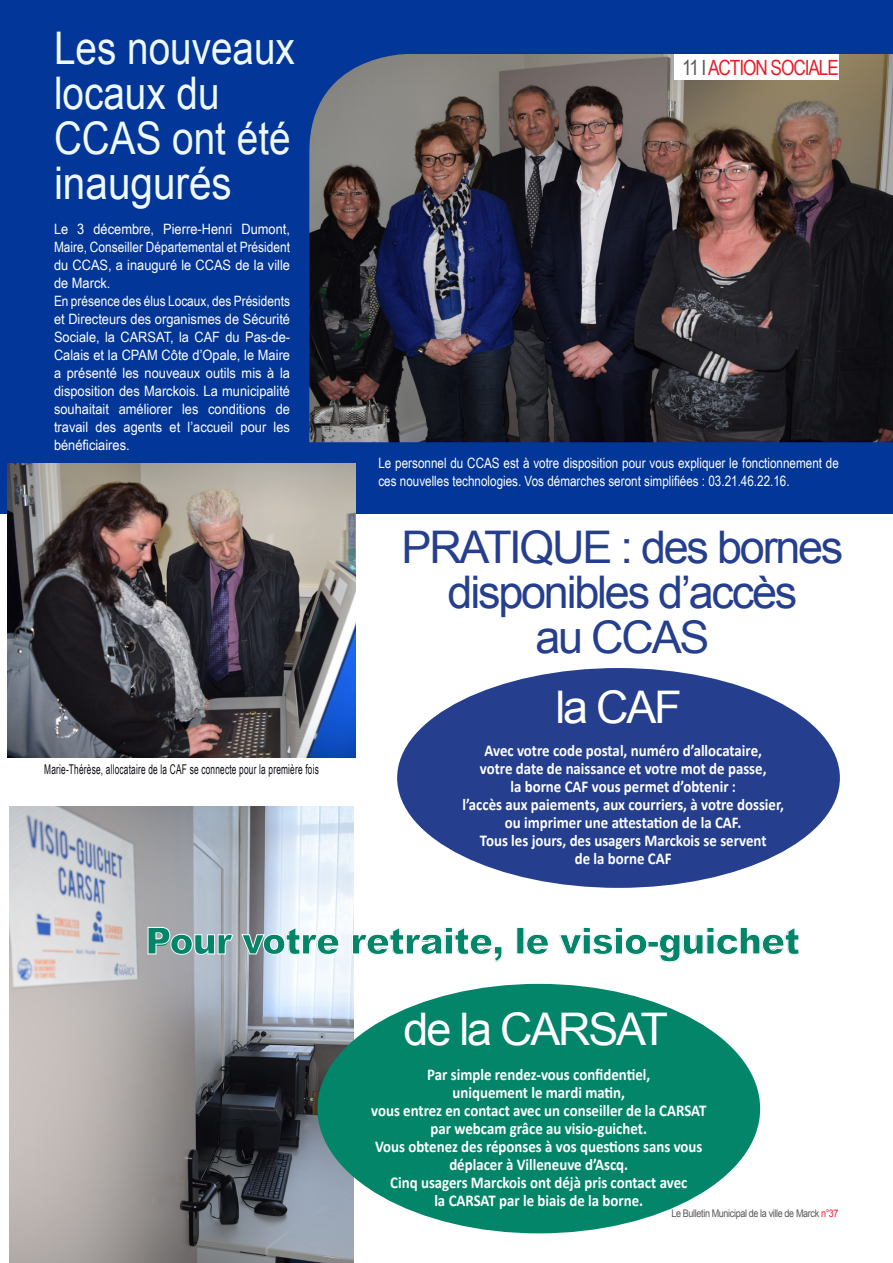
<style>
.page{position:relative;width:893px;height:1263px;background:#fff}
.page>*{position:absolute;margin:0;border:0;box-sizing:border-box;transform-origin:0 0}
.t1{font:45px/45px "Arial";letter-spacing:-.05em;color:#253f8e;text-align:center}
.t2{font:45px/45px "Arial";color:#f0f9f9;scale:.86 1}
.t3{font:45px "Arial";letter-spacing:-.05em;color:#fff}
.t4{font:45px "Arial";color:#f0f9f9;scale:.9 1}
.t5{font:45px "Arial";color:#fffffc}
.t6{font:900 37.05px "Arial";letter-spacing:-.025em;color:#028568}
.t7{font:21px "Arial Narrow";letter-spacing:-.05em;color:#e61d2a}
.BM_gris{font:700 16.5px/18px "Calibri";color:#fff;text-align:center;scale:.9 1}
.BM_gris-2{font:14.25px/18px "Arial Narrow";color:#fff;text-align:justify}
.BM_gris-3{font:14.25px/18px "Arial Narrow";color:#fff;text-align:justify;scale:1.1 1}
.txt_courant{font:13.5px "Arial Narrow";letter-spacing:.02em;color:#0d0c15;scale:.75 1}
.t8{font:10.5px "Arial";letter-spacing:-.04em;color:#57585a;scale:.86 1}
.s1{color:#57585a}
.s2{color:#ed1a38}
</style>
<div class="page">
<div style="left:0;top:0;width:893px;height:513px;background:#023699"></div>
<img style="left:309px;top:54px;width:584px;height:388px">
<img style="left:7px;top:463px;width:349px;height:295px">
<div style="left:675px;top:54px;width:164px;height:26px;background:#fff"></div>
<div style="left:397px;top:668px;width:443px;height:220px;background:#253f8e;border-radius:50%"></div>
<img style="left:10px;top:806px;width:343px;height:457px">
<svg style="left:147px;top:927px;width:87px;height:28px;background:#b7bac1"></svg>
<svg style="left:241px;top:926px;width:99px;height:29px"></svg>
<svg style="left:352px;top:926px;width:2px;height:36px"></svg>
<div style="left:317px;top:984px;width:443px;height:249px;background:#028568;border-radius:50%"></div>
<p class="t2" style="left:54px;top:26px;width:282px">Les nouveaux locaux du<br>CCAS ont été</p>
<p class="t4" style="left:54px;top:153px;width:199px">inaugurés</p>
<p class="BM_gris-3" style="left:54px;top:219px;width:216px">Le 3 décembre, Pierre-Henri Dumont, Maire, Conseiller Départemental et Président du CCAS, a inauguré le CCAS de la ville de Marck.</p>
<p class="BM_gris-2" style="left:54px;top:291px;width:238px">En présence des élus Locaux, des Présidents et Directeurs des organismes de Sécurité Sociale, la CARSAT, la CAF du Pas-de-Calais et la CPAM Côte d’Opale, le Maire a présenté les nouveaux outils mis à la disposition des Marckois. La municipalité</p>
<p class="BM_gris-3" style="left:54px;top:399px;width:216px">souhaitait améliorer les conditions de</p>
<p class="BM_gris-3" style="left:54px;top:417px;width:216px">travail des agents et l’accueil pour les</p>
<p class="BM_gris-3" style="left:54px;top:435px;width:70px">bénéficiaires.</p>
<p class="txt_courant" style="left:44px;top:759px;width:368px">Marie-Thérèse, allocataire de la CAF se connecte pour la première fois</p>
<p class="t7" style="left:682px;top:52px;width:158px"><span class="s1">11 I</span> ACTION SOCIALE</p>
<p class="BM_gris-2" style="left:378px;top:453px;width:462px">Le personnel du CCAS est à votre disposition pour vous expliquer le fonctionnement de ces nouvelles technologies. Vos démarches seront simplifiées : 03.21.46.22.16.</p>
<p class="t1" style="left:402px;top:525px;width:443px">PRATIQUE : des bornes disponibles d’accès</p>
<p class="t1" style="left:535px;top:615px;width:176px">au CCAS</p>
<p class="t5" style="left:555px;top:678px;width:128px">la CAF</p>
<p class="BM_gris" style="left:484px;top:742px;width:310px">Avec votre code postal, numéro d’allocataire,</p>
<p class="BM_gris" style="left:480px;top:760px;width:320px">votre date de naissance et votre mot de passe,</p>
<p class="BM_gris" style="left:510px;top:778px;width:252px">la borne CAF vous permet d’obtenir :</p>
<p class="BM_gris" style="left:462px;top:796px;width:359px">l’accès aux paiements, aux courriers, à votre dossier,</p>
<p class="BM_gris" style="left:505px;top:814px;width:264px">ou imprimer une attestation de la CAF.</p>
<p class="BM_gris" style="left:480px;top:832px;width:320px">Tous les jours, des usagers Marckois se servent</p>
<p class="BM_gris" style="left:575px;top:850px;width:109px">de la borne CAF</p>
<p class="t6" style="left:145px;top:914px;width:656px">Pour votre retraite, le visio-guichet</p>
<p class="t3" style="left:404px;top:999px;width:266px">de la CARSAT</p>
<p class="BM_gris" style="left:427px;top:1066px;width:249px">Par simple rendez-vous confidentiel,</p>
<p class="BM_gris" style="left:452px;top:1084px;width:193px">uniquement le mardi matin,</p>
<p class="BM_gris" style="left:371px;top:1102px;width:374px">vous entrez en contact avec un conseiller de la CARSAT</p>
<p class="BM_gris" style="left:431px;top:1120px;width:242px">par webcam grâce au visio-guichet.</p>
<p class="BM_gris" style="left:375px;top:1138px;width:365px">Vous obtenez des réponses à vos questions sans vous déplacer à Villeneuve d’Ascq.</p>
<p class="BM_gris" style="left:390px;top:1174px;width:332px">Cinq usagers Marckois ont déjà pris contact avec</p>
<p class="BM_gris" style="left:434px;top:1192px;width:234px">la CARSAT par le biais de la borne.</p>
<p class="t8" style="left:671px;top:1207px;width:196px">Le Bulletin Municipal de la ville de Marck <span class="s2">n°37</span></p>
</div>
